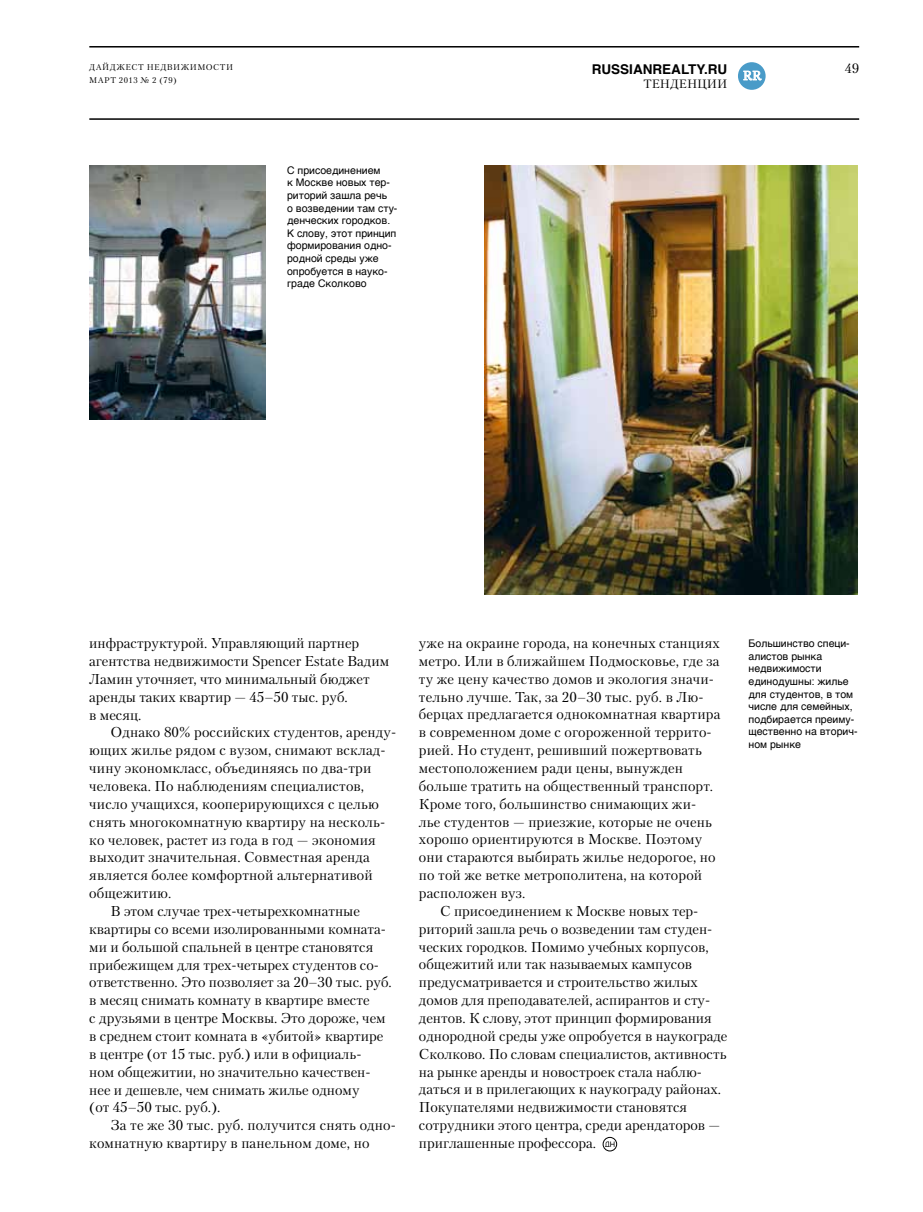
<style>
.page{position:relative;width:923px;height:1212px;background:#fff}
.page>*{position:absolute;margin:0;border:0;box-sizing:border-box;transform-origin:0 0}
.t1{font:14.25px/17.9px "Petersburg TF";color:#000}
.t2{font:700 13.5px "Helvetica TF";color:#000}
.t3{font:13.5px "Petersburg TF";color:#000}
.t4{font:12.6px "Petersburg TF";color:#fff}
.t5{font:12px "Petersburg TF";color:#000}
.t6{font:10.5px/12.6px "Helvetica TF";color:#000}
.t7{font:8.25px/13.5px "Petersburg TF";letter-spacing:.06em;color:#000}
</style>
<div class="page">
<hr style="left:89px;top:118px;width:770px;height:2px;background:#000">
<hr style="left:89px;top:46px;width:770px;height:2px;background:#000">
<div style="left:738px;top:62px;width:27px;height:28px;background:#499bc8;border-radius:50%"></div>
<svg style="left:743px;top:71px;width:18px;height:9px"></svg>
<div style="left:603px;top:1137px;width:14px;height:14px;border:1px solid #000;border-radius:50%"></div>
<svg style="left:605px;top:1141px;width:9px;height:6px"></svg>
<img style="left:485px;top:166px;width:372px;height:428px">
<img style="left:89px;top:166px;width:177px;height:253px">
<p class="t7" style="left:89px;top:60px;width:145px">дайджест недвижимости март 2013 № 2 (79)</p>
<p class="t6" style="left:287px;top:164px;width:112px">С присоединением<br>к Москве новых тер&shy;риторий зашла речь<br>о возведении там сту&shy;денческих городков.<br>К слову, этот принцип формирования одно&shy;родной среды уже опробуется в науко&shy;граде Сколково</p>
<p class="t2" style="left:592px;top:58px;width:137px">RUSSIANREALTY.RU</p>
<p class="t3" style="left:845px;top:60px;width:16px">49</p>
<p class="t5" style="left:643px;top:77px;width:85px">Тенденции</p>
<p class="t4" style="left:743px;top:68px;width:20px">RR</p>
<p class="t1" style="left:89px;top:634px;width:301px">инфраструктурой. Управляющий партнер агентства недвижимости Spencer Estate Вадим Ламин уточняет, что минимальный бюджет аренды таких квартир — 45–50 тыс. руб.<br>в месяц.</p>
<p class="t1" style="left:111px;top:723px;width:287px">Однако 80% российских студентов, аренду-</p>
<p class="t1" style="left:89px;top:741px;width:298px">ющих жилье рядом с вузом, снимают всклад-</p>
<p class="t1" style="left:89px;top:759px;width:284px">чину экономкласс, объединяясь по два-три</p>
<p class="t1" style="left:89px;top:777px;width:276px">человека. По наблюдениям специалистов,</p>
<p class="t1" style="left:89px;top:795px;width:291px">число учащихся, кооперирующихся с целью</p>
<p class="t1" style="left:89px;top:812px;width:298px">снять многокомнатную квартиру на несколь-</p>
<p class="t1" style="left:89px;top:830px;width:288px">ко человек, растет из года в год — экономия</p>
<p class="t1" style="left:89px;top:848px;width:282px">выходит значительная. Совместная аренда</p>
<p class="t1" style="left:89px;top:866px;width:285px">является более комфортной альтернативой</p>
<p class="t1" style="left:89px;top:884px;width:84px">общежитию.</p>
<p class="t1" style="left:111px;top:902px;width:251px">В этом случае трех-четырехкомнатные</p>
<p class="t1" style="left:89px;top:920px;width:298px">квартиры со всеми изолированными комната-</p>
<p class="t1" style="left:89px;top:937px;width:285px">ми и большой спальней в центре становятся</p>
<p class="t1" style="left:89px;top:955px;width:291px">прибежищем для трех-четырех студентов со-</p>
<p class="t1" style="left:89px;top:973px;width:304px">ответственно. Это позволяет за 20–30 тыс. руб.</p>
<p class="t1" style="left:89px;top:991px;width:282px">в месяц снимать комнату в квартире вместе</p>
<p class="t1" style="left:89px;top:1009px;width:298px">с друзьями в центре Москвы. Это дороже, чем</p>
<p class="t1" style="left:89px;top:1027px;width:296px">в среднем стоит комната в «убитой» квартире</p>
<p class="t1" style="left:89px;top:1044px;width:274px">в центре (от 15 тыс. руб.) или в официаль-</p>
<p class="t1" style="left:89px;top:1062px;width:283px">ном общежитии, но значительно качествен-</p>
<p class="t1" style="left:89px;top:1080px;width:272px">нее и дешевле, чем снимать жилье одному</p>
<p class="t1" style="left:89px;top:1098px;width:133px">(от 45–50 тыс. руб.).</p>
<p class="t1" style="left:111px;top:1116px;width:287px">За те же 30 тыс. руб. получится снять одно-</p>
<p class="t1" style="left:89px;top:1134px;width:282px">комнатную квартиру в панельном доме, но</p>
<p class="t1" style="left:419px;top:634px;width:302px">уже на окраине города, на конечных станциях</p>
<p class="t1" style="left:419px;top:652px;width:302px">метро. Или в ближайшем Подмосковье, где за</p>
<p class="t1" style="left:419px;top:669px;width:296px">ту же цену качество домов и экология значи-</p>
<p class="t1" style="left:419px;top:687px;width:286px">тельно лучше. Так, за 20–30 тыс. руб. в Лю-</p>
<p class="t1" style="left:419px;top:705px;width:303px">берцах предлагается однокомнатная квартира</p>
<p class="t1" style="left:419px;top:723px;width:294px">в современном доме с огороженной террито-</p>
<p class="t1" style="left:419px;top:741px;width:284px">рией. Но студент, решивший пожертвовать</p>
<p class="t1" style="left:419px;top:759px;width:266px">местоположением ради цены, вынужден</p>
<p class="t1" style="left:419px;top:777px;width:296px">больше тратить на общественный транспорт.</p>
<p class="t1" style="left:419px;top:794px;width:279px">Кроме того, большинство снимающих жи-</p>
<p class="t1" style="left:419px;top:812px;width:294px">лье студентов — приезжие, которые не очень</p>
<p class="t1" style="left:419px;top:830px;width:285px">хорошо ориентируются в Москве. Поэтому</p>
<p class="t1" style="left:419px;top:848px;width:298px">они стараются выбирать жилье недорогое, но</p>
<p class="t1" style="left:419px;top:866px;width:285px">по той же ветке метрополитена, на которой</p>
<p class="t1" style="left:419px;top:884px;width:108px">расположен вуз.</p>
<p class="t1" style="left:440px;top:902px;width:259px">С присоединением к Москве новых тер-</p>
<p class="t1" style="left:419px;top:919px;width:295px">риторий зашла речь о возведении там студен-</p>
<p class="t1" style="left:419px;top:937px;width:291px">ческих городков. Помимо учебных корпусов,</p>
<p class="t1" style="left:419px;top:955px;width:275px">общежитий или так называемых кампусов</p>
<p class="t1" style="left:419px;top:973px;width:280px">предусматривается и строительство жилых</p>
<p class="t1" style="left:419px;top:991px;width:293px">домов для преподавателей, аспирантов и сту-</p>
<p class="t1" style="left:419px;top:1009px;width:294px">дентов. К слову, этот принцип формирования</p>
<p class="t1" style="left:419px;top:1027px;width:310px">однородной среды уже опробуется в наукограде</p>
<p class="t1" style="left:419px;top:1044px;width:309px">Сколково. По словам специалистов, активность</p>
<p class="t1" style="left:419px;top:1062px;width:285px">на рынке аренды и новостроек стала наблю-</p>
<p class="t1" style="left:419px;top:1080px;width:304px">даться и в прилегающих к наукограду районах.</p>
<p class="t1" style="left:419px;top:1098px;width:270px">Покупателями недвижимости становятся</p>
<p class="t1" style="left:419px;top:1116px;width:303px">сотрудники этого центра, среди арендаторов —</p>
<p class="t1" style="left:419px;top:1134px;width:179px">приглашенные профессора.</p>
<p class="t6" style="left:748px;top:637px;width:110px">Большинство специ&shy;алистов рынка недвижимости единодушны: жилье для студентов, в том числе для семейных, подбирается преиму&shy;щественно на вторич&shy;ном рынке</p>
</div>
